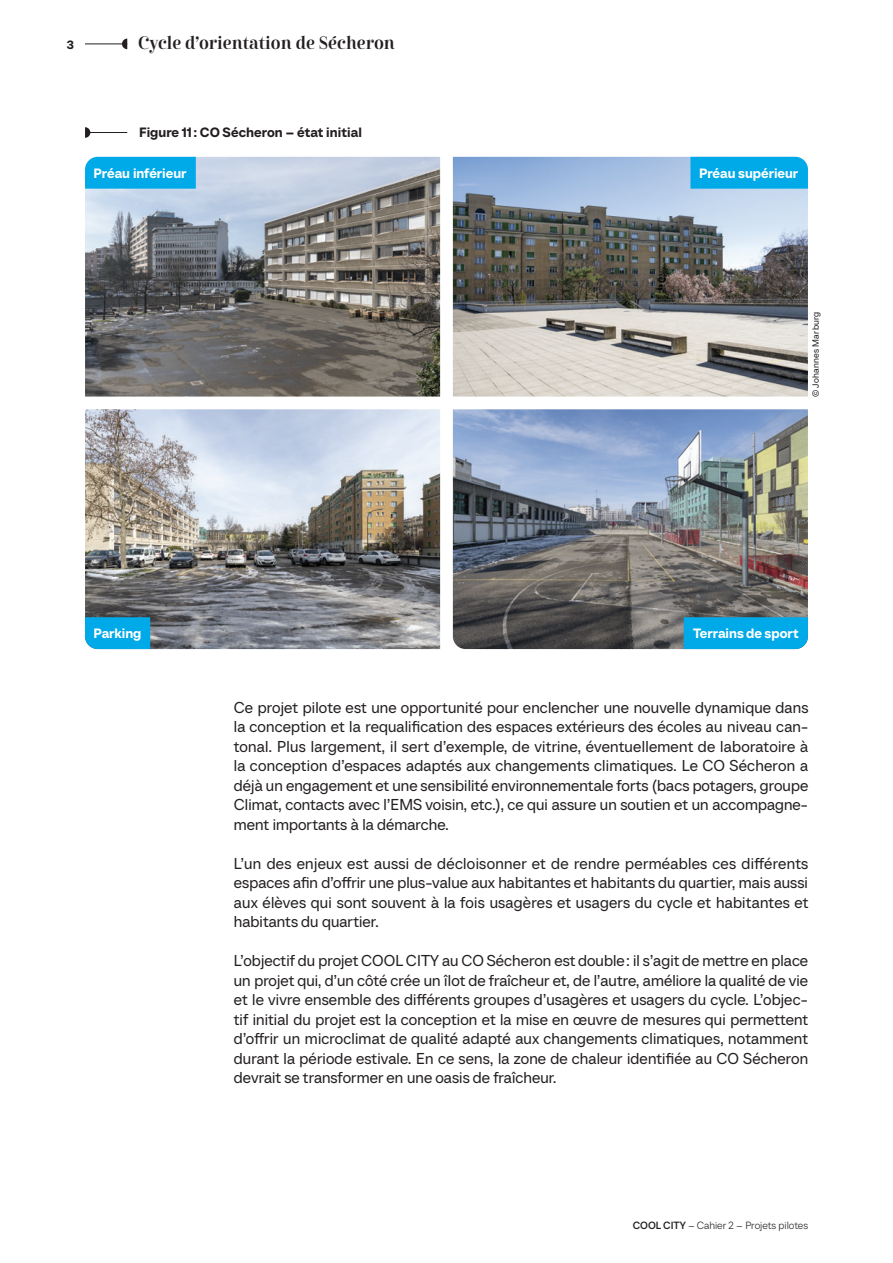
<style>
.page{position:relative;width:893px;height:1263px;background:#fff}
.page>*{position:absolute;margin:0;border:0;box-sizing:border-box;transform-origin:0 0}
.t1{font:18px "Cabrito Didone Con Dem";color:#231f20}
.t2{font:15.75px/19.5px "TT Neoris";letter-spacing:.005em;color:#231f20;text-align:justify}
.t3{font:13.5px "TT Neoris Dm Bd";color:#fff}
.t4{font:13.5px "TT Neoris Dm Bd";letter-spacing:.005em;color:#231f20}
.t5{font:12px "TT Neoris Dm Bd";color:#231f20}
.t6{font:300 10.5px "TT Neoris";color:#231f20}
.t7{font:9px "TT Neoris";letter-spacing:.025em;color:#231f20}
.s1{font-weight:500}
</style>
<div class="page">
<svg style="left:85px;top:127px;width:5px;height:11px"></svg>
<hr style="left:85px;top:132px;width:42px;height:1px;background:#231f20">
<img style="left:85px;top:157px;width:355px;height:240px">
<img style="left:85px;top:409px;width:355px;height:240px">
<img style="left:453px;top:409px;width:355px;height:240px">
<img style="left:453px;top:157px;width:355px;height:240px">
<div style="left:85px;top:157px;width:111px;height:32px;background:#00a9e7"></div>
<div style="left:85px;top:617px;width:65px;height:32px;background:#00a9e7"></div>
<div style="left:684px;top:617px;width:124px;height:32px;background:#00a9e7"></div>
<div style="left:690px;top:157px;width:118px;height:32px;background:#00a9e7"></div>
<svg style="left:122px;top:39px;width:5px;height:10px"></svg>
<hr style="left:85px;top:44px;width:42px;height:1px;background:#231f20">
<p class="t5" style="left:67px;top:37px;width:9px">3</p>
<p class="t1" style="left:138px;top:32px;width:258px">Cycle d’orientation de Sécheron</p>
<p class="t4" style="left:139px;top:124px;width:224px">Figure 11: CO Sécheron – état initial</p>
<p class="t3" style="left:94px;top:164px;width:94px">Préau inférieur</p>
<p class="t3" style="left:699px;top:164px;width:101px">Préau supérieur</p>
<p class="t7" style="left:810px;top:397px;width:87px;rotate:-90deg">© Johannes Marburg</p>
<p class="t3" style="left:93px;top:624px;width:50px">Parking</p>
<p class="t3" style="left:693px;top:624px;width:107px">Terrains de sport</p>
<p class="t2" style="left:234px;top:697px;width:576px">Ce projet pilote est une opportunité pour enclencher une nouvelle dynamique dans la conception et la requalification des espaces extérieurs des écoles au niveau can&shy;tonal. Plus largement, il sert d’exemple, de vitrine, éventuellement de laboratoire à la conception d’espaces adaptés aux changements climatiques. Le CO Sécheron a déjà un engagement et une sensibilité environnementale forts (bacs potagers, groupe Climat, contacts avec l’EMS voisin, etc.), ce qui assure un soutien et un accompagne&shy;ment importants à la démarche.</p>
<p class="t2" style="left:234px;top:853px;width:576px">L’un des enjeux est aussi de décloisonner et de rendre perméables ces différents espaces afin d’offrir une plus-value aux habitantes et habitants du quartier, mais aussi aux élèves qui sont souvent à la fois usagères et usagers du cycle et habitantes et habitants du quartier.</p>
<p class="t2" style="left:234px;top:950px;width:576px">L’objectif du projet COOL CITY au CO Sécheron est double: il s’agit de mettre en place un projet qui, d’un côté crée un îlot de fraîcheur et, de l’autre, améliore la qualité de vie et le vivre ensemble des différents groupes d’usagères et usagers du cycle. L’objec&shy;tif initial du projet est la conception et la mise en œuvre de mesures qui permettent d’offrir un microclimat de qualité adapté aux changements climatiques, notamment durant la période estivale. En ce sens, la zone de chaleur identifiée au CO Sécheron devrait se transformer en une oasis de fraîcheur.</p>
<p class="t6" style="left:633px;top:1219px;width:177px"><span class="s1">COOL CITY</span> – Cahier 2 – Projets pilotes</p>
</div>
